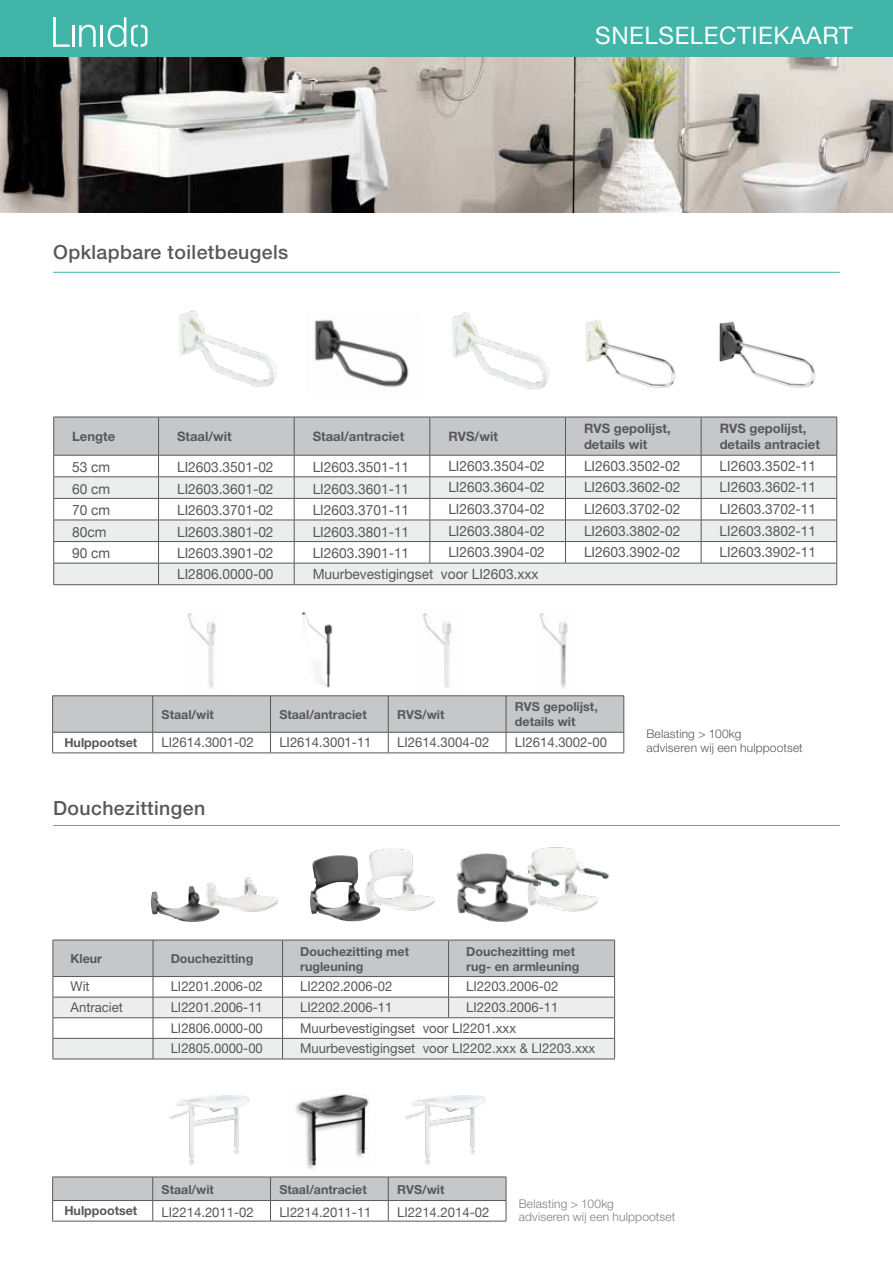
<style>
.page{position:relative;width:893px;height:1263px;background:#fff}
.page>*{position:absolute;margin:0;border:0;box-sizing:border-box;transform-origin:0 0}
.t1{font:24px "Helvetica Neue";letter-spacing:.025em;color:#fff}
.t2{font:500 19.5px "Helvetica Neue";letter-spacing:.02em;color:#58585a}
.t3{font:14.1px "Helvetica Neue";color:#58585a}
.t4{font:14.1px "Helvetica Neue";color:#58585a}
.t5{font:13.5px "Helvetica Neue";color:#58585a}
.t6{font:13.5px "Helvetica Neue";color:#58585a}
.t7{font:700 13.05px/15.6px "Helvetica Neue";color:#58585a}
.t8{font:700 12.45px/15px "Helvetica Neue";color:#58585a}
.t9{font:300 12px/13.5px "Helvetica Neue";letter-spacing:.015em;color:#58585a}
.t10{font:300 12px/13.5px "Helvetica Neue";letter-spacing:.015em;color:#7e7f81}
</style>
<div class="page">
<div style="left:0;top:0;width:893px;height:57px;background:#40b5a8"></div>
<svg style="left:53px;top:17px;width:17px;height:30px"></svg>
<hr style="left:72px;top:25px;width:2px;height:22px;background:#fff">
<svg style="left:79px;top:25px;width:17px;height:22px"></svg>
<hr style="left:100px;top:25px;width:3px;height:22px;background:#fff">
<svg style="left:108px;top:17px;width:40px;height:30px"></svg>
<svg style="left:53px;top:418px;width:784px;height:166px"></svg>
<hr style="left:53px;top:584px;width:106px;height:1px;background:#58585a">
<hr style="left:159px;top:584px;width:135px;height:1px;background:#58585a">
<hr style="left:294px;top:584px;width:136px;height:1px;background:#58585a">
<hr style="left:430px;top:584px;width:135px;height:1px;background:#58585a">
<hr style="left:565px;top:584px;width:136px;height:1px;background:#58585a">
<hr style="left:701px;top:584px;width:136px;height:1px;background:#58585a">
<hr style="left:53px;top:417px;width:106px;height:1px;background:#58585a">
<hr style="left:53px;top:417px;width:1px;height:38px;background:#58585a">
<hr style="left:159px;top:417px;width:135px;height:1px;background:#58585a">
<hr style="left:158px;top:417px;width:1px;height:38px;background:#58585a">
<hr style="left:294px;top:417px;width:136px;height:1px;background:#58585a">
<hr style="left:294px;top:417px;width:1px;height:38px;background:#58585a">
<hr style="left:430px;top:417px;width:135px;height:1px;background:#58585a">
<hr style="left:430px;top:417px;width:1px;height:38px;background:#58585a">
<hr style="left:565px;top:417px;width:136px;height:1px;background:#58585a">
<hr style="left:565px;top:417px;width:1px;height:38px;background:#58585a">
<hr style="left:701px;top:417px;width:136px;height:1px;background:#58585a">
<hr style="left:701px;top:417px;width:1px;height:38px;background:#58585a">
<hr style="left:836px;top:417px;width:1px;height:38px;background:#58585a">
<hr style="left:53px;top:455px;width:106px;height:1px;background:#58585a">
<hr style="left:159px;top:455px;width:135px;height:1px;background:#58585a">
<hr style="left:294px;top:455px;width:136px;height:1px;background:#58585a">
<hr style="left:430px;top:455px;width:135px;height:1px;background:#58585a">
<hr style="left:565px;top:455px;width:136px;height:1px;background:#58585a">
<hr style="left:701px;top:455px;width:136px;height:1px;background:#58585a">
<img style="left:0;top:57px;width:893px;height:156px">
<img style="left:452px;top:312px;width:98px;height:77px">
<img style="left:586px;top:319px;width:90px;height:69px">
<img style="left:719px;top:321px;width:97px;height:67px">
<hr style="left:53px;top:272px;width:787px;height:1px;background:#40b5a8">
<hr style="left:53px;top:825px;width:787px;height:1px;background:#40b5a8">
<img style="left:179px;top:310px;width:98px;height:77px">
<img style="left:314px;top:319px;width:95px;height:68px">
<img style="left:187px;top:613px;width:29px;height:75px">
<img style="left:422px;top:613px;width:30px;height:75px">
<img style="left:301px;top:612px;width:32px;height:76px">
<img style="left:539px;top:613px;width:29px;height:75px">
<hr style="left:52px;top:695px;width:101px;height:1px;background:#58585a">
<hr style="left:153px;top:695px;width:117px;height:1px;background:#58585a">
<hr style="left:270px;top:695px;width:118px;height:1px;background:#58585a">
<hr style="left:388px;top:695px;width:118px;height:1px;background:#58585a">
<hr style="left:506px;top:695px;width:118px;height:1px;background:#58585a">
<svg style="left:52px;top:696px;width:573px;height:57px"></svg>
<hr style="left:52px;top:753px;width:101px;height:1px;background:#58585a">
<hr style="left:153px;top:753px;width:117px;height:1px;background:#58585a">
<hr style="left:270px;top:753px;width:118px;height:1px;background:#58585a">
<hr style="left:388px;top:753px;width:118px;height:1px;background:#58585a">
<hr style="left:506px;top:753px;width:118px;height:1px;background:#58585a">
<img style="left:370px;top:848px;width:65px;height:63px">
<img style="left:310px;top:855px;width:70px;height:66px">
<img style="left:207px;top:877px;width:71px;height:35px">
<img style="left:151px;top:886px;width:69px;height:36px">
<img style="left:533px;top:847px;width:77px;height:65px">
<img style="left:456px;top:852px;width:84px;height:70px">
<img style="left:405px;top:1095px;width:80px;height:70px">
<img style="left:169px;top:1095px;width:80px;height:70px">
<img style="left:295px;top:1094px;width:74px;height:75px">
<hr style="left:52px;top:1221px;width:101px;height:1px;background:#58585a">
<hr style="left:153px;top:1221px;width:117px;height:1px;background:#58585a">
<hr style="left:270px;top:1221px;width:118px;height:1px;background:#58585a">
<hr style="left:388px;top:1221px;width:118px;height:1px;background:#58585a">
<svg style="left:52px;top:1177px;width:455px;height:44px"></svg>
<hr style="left:52px;top:1200px;width:101px;height:1px;background:#58585a">
<hr style="left:153px;top:1200px;width:117px;height:1px;background:#58585a">
<hr style="left:270px;top:1200px;width:118px;height:1px;background:#58585a">
<hr style="left:388px;top:1200px;width:118px;height:1px;background:#58585a">
<svg style="left:53px;top:940px;width:562px;height:119px"></svg>
<hr style="left:53px;top:1059px;width:100px;height:1px;background:#58585a">
<hr style="left:153px;top:1059px;width:130px;height:1px;background:#58585a">
<hr style="left:283px;top:1059px;width:166px;height:1px;background:#58585a">
<hr style="left:449px;top:1059px;width:166px;height:1px;background:#58585a">
<h2 class="t2" style="left:53px;top:240px;width:237px">Opklapbare toiletbeugels</h2>
<h1 class="t1" style="left:595px;top:18px;width:259px">SNELSELECTIEKAART</h1>
<p class="t7" style="left:72px;top:428px;width:45px">Lengte</p>
<p class="t7" style="left:177px;top:428px;width:56px">Staal/wit</p>
<p class="t7" style="left:313px;top:428px;width:93px">Staal/antraciet</p>
<p class="t7" style="left:448px;top:428px;width:51px">RVS/wit</p>
<p class="t7" style="left:584px;top:421px;width:88px">RVS gepolijst, details wit</p>
<p class="t7" style="left:720px;top:421px;width:102px">RVS gepolijst, details antraciet</p>
<p class="t4" style="left:72px;top:457px;width:40px">53 cm</p>
<p class="t4" style="left:177px;top:457px;width:98px">LI2603.3501-02</p>
<p class="t4" style="left:313px;top:457px;width:98px">LI2603.3501-11</p>
<p class="t3" style="left:448px;top:457px;width:98px">LI2603.3504-02</p>
<p class="t3" style="left:584px;top:457px;width:98px">LI2603.3502-02</p>
<p class="t3" style="left:720px;top:457px;width:98px">LI2603.3502-11</p>
<p class="t4" style="left:72px;top:478px;width:40px">60 cm</p>
<p class="t4" style="left:177px;top:478px;width:98px">LI2603.3601-02</p>
<p class="t4" style="left:313px;top:478px;width:98px">LI2603.3601-11</p>
<p class="t3" style="left:448px;top:479px;width:98px">LI2603.3604-02</p>
<p class="t3" style="left:584px;top:479px;width:98px">LI2603.3602-02</p>
<p class="t3" style="left:720px;top:479px;width:98px">LI2603.3602-11</p>
<p class="t4" style="left:72px;top:500px;width:40px">70 cm</p>
<p class="t4" style="left:177px;top:500px;width:98px">LI2603.3701-02</p>
<p class="t4" style="left:313px;top:500px;width:98px">LI2603.3701-11</p>
<p class="t3" style="left:448px;top:500px;width:98px">LI2603.3704-02</p>
<p class="t3" style="left:584px;top:500px;width:98px">LI2603.3702-02</p>
<p class="t3" style="left:720px;top:500px;width:98px">LI2603.3702-11</p>
<p class="t4" style="left:72px;top:521px;width:36px">80cm</p>
<p class="t4" style="left:177px;top:521px;width:98px">LI2603.3801-02</p>
<p class="t4" style="left:313px;top:521px;width:98px">LI2603.3801-11</p>
<p class="t3" style="left:448px;top:522px;width:98px">LI2603.3804-02</p>
<p class="t3" style="left:584px;top:522px;width:98px">LI2603.3802-02</p>
<p class="t3" style="left:720px;top:522px;width:98px">LI2603.3802-11</p>
<p class="t4" style="left:72px;top:543px;width:40px">90 cm</p>
<p class="t4" style="left:177px;top:543px;width:98px">LI2603.3901-02</p>
<p class="t4" style="left:313px;top:543px;width:98px">LI2603.3901-11</p>
<p class="t3" style="left:448px;top:544px;width:98px">LI2603.3904-02</p>
<p class="t3" style="left:584px;top:544px;width:98px">LI2603.3902-02</p>
<p class="t3" style="left:720px;top:544px;width:98px">LI2603.3902-11</p>
<p class="t3" style="left:177px;top:565px;width:98px">LI2806.0000-00</p>
<p class="t3" style="left:313px;top:565px;width:228px">Muurbevestigingset voor LI2603.xxx</p>
<p class="t8" style="left:162px;top:707px;width:54px">Staal/wit</p>
<p class="t8" style="left:279px;top:707px;width:89px">Staal/antraciet</p>
<p class="t8" style="left:397px;top:707px;width:49px">RVS/wit</p>
<p class="t8" style="left:515px;top:699px;width:84px">RVS gepolijst, details wit</p>
<p class="t8" style="left:64px;top:734px;width:74px">Hulppootset</p>
<p class="t5" style="left:162px;top:734px;width:94px">LI2614.3001-02</p>
<p class="t5" style="left:279px;top:734px;width:94px">LI2614.3001-11</p>
<p class="t5" style="left:397px;top:734px;width:94px">LI2614.3004-02</p>
<p class="t5" style="left:515px;top:734px;width:94px">LI2614.3002-00</p>
<h2 class="t2" style="left:53px;top:796px;width:154px">Douchezittingen</h2>
<p class="t9" style="left:646px;top:727px;width:158px">Belasting &gt; 100kg<br>adviseren wij een hulppootset</p>
<p class="t8" style="left:71px;top:951px;width:33px">Kleur</p>
<p class="t8" style="left:171px;top:951px;width:84px">Douchezitting</p>
<p class="t8" style="left:300px;top:943px;width:110px">Douchezitting met rugleuning</p>
<p class="t8" style="left:466px;top:943px;width:115px">Douchezitting met rug- en armleuning</p>
<p class="t5" style="left:71px;top:978px;width:21px">Wit</p>
<p class="t5" style="left:171px;top:978px;width:94px">LI2201.2006-02</p>
<p class="t5" style="left:300px;top:978px;width:94px">LI2202.2006-02</p>
<p class="t5" style="left:466px;top:978px;width:94px">LI2203.2006-02</p>
<p class="t5" style="left:71px;top:999px;width:54px">Antraciet</p>
<p class="t5" style="left:171px;top:999px;width:94px">LI2201.2006-11</p>
<p class="t5" style="left:300px;top:999px;width:94px">LI2202.2006-11</p>
<p class="t5" style="left:466px;top:999px;width:94px">LI2203.2006-11</p>
<p class="t5" style="left:171px;top:1020px;width:94px">LI2806.0000-00</p>
<p class="t5" style="left:300px;top:1020px;width:217px">Muurbevestigingset voor LI2201.xxx</p>
<p class="t5" style="left:171px;top:1040px;width:94px">LI2805.0000-00</p>
<p class="t5" style="left:300px;top:1040px;width:297px">Muurbevestigingset voor LI2202.xxx &amp; LI2203.xxx</p>
<p class="t8" style="left:162px;top:1181px;width:54px">Staal/wit</p>
<p class="t8" style="left:279px;top:1181px;width:89px">Staal/antraciet</p>
<p class="t8" style="left:397px;top:1181px;width:49px">RVS/wit</p>
<p class="t8" style="left:64px;top:1203px;width:74px">Hulppootset</p>
<p class="t6" style="left:162px;top:1202px;width:94px">LI2214.2011-02</p>
<p class="t6" style="left:279px;top:1202px;width:94px">LI2214.2011-11</p>
<p class="t6" style="left:397px;top:1202px;width:94px">LI2214.2014-02</p>
<p class="t10" style="left:519px;top:1197px;width:158px">Belasting &gt; 100kg<br>adviseren wij een hulppootset</p>
</div>
